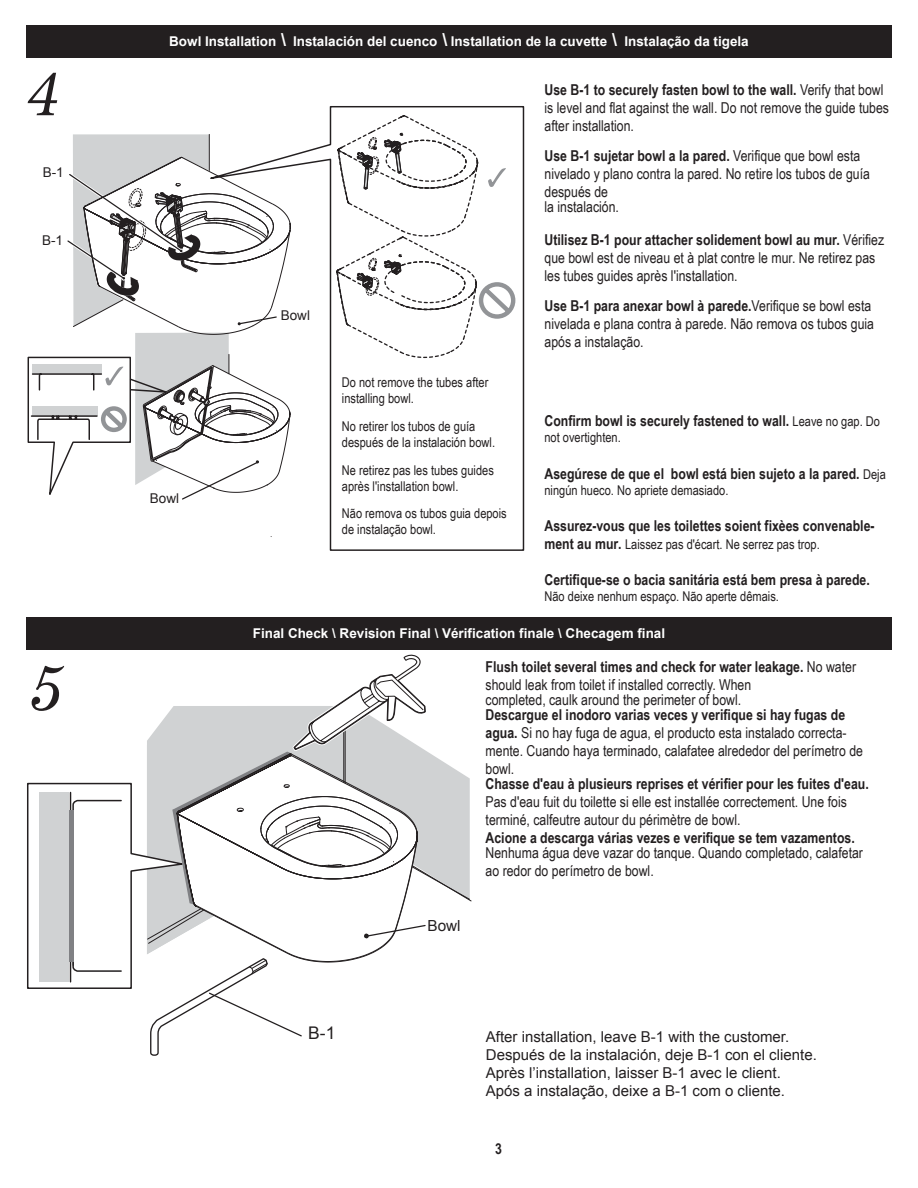
<style>
.page{position:relative;width:918px;height:1188px;background:#fff}
.page>*{position:absolute;margin:0;border:0;box-sizing:border-box;transform-origin:0 0}
.t1{font:italic 64.05px "Century Schoolbook";color:#231f20}
.t2{font:17.4px "Arial";color:#231f20}
.t3{font:15.3px "Arial";color:#231f20}
.t4{font:15px/18px "Arial Narrow";color:#231f20}
.t5{font:700 15px "Arial Narrow";color:#231f20}
.t6{font:15px/18px "Arial";color:#231f20}
.t7{font:13.5px/16.2px "Arial Narrow";color:#231f20}
.t8{font:700 13.5px "Arial";color:#fff}
.t9{font:13.5px "Arial";color:#231f20}
.s1{font-size:18px}
.s2{font-weight:700}
.s3{font-weight:400;font-size:13.5px}
.s4{font-weight:700;font-size:15px}
</style>
<div class="page">
<svg style="left:28px;top:73px;width:29px;height:42px"></svg>
<svg style="left:27px;top:654px;width:443px;height:402px"></svg>
<div style="left:26px;top:25px;width:866px;height:33px;background:#231f20"></div>
<div style="left:26px;top:617px;width:866px;height:33px;background:#231f20"></div>
<svg style="left:270px;top:106px;width:255px;height:445px"></svg>
<svg style="left:335px;top:114px;width:183px;height:245px"></svg>
<svg style="left:27px;top:134px;width:264px;height:369px"></svg>
<p class="t9" style="left:43px;top:163px;width:23px">B-1</p>
<p class="t9" style="left:42px;top:232px;width:23px">B-1</p>
<h1 class="t1" style="left:26px;top:639px;width:37px">5</h1>
<p class="t8" style="left:169px;top:32px;width:581px">Bowl Installation <span class="s1">\</span> Instalación del cuenco <span class="s1">\</span> Installation de la cuvette <span class="s1">\</span> Instalação da tigela</p>
<p class="t9" style="left:150px;top:489px;width:31px">Bowl</p>
<p class="t9" style="left:281px;top:307px;width:31px">Bowl</p>
<p class="t7" style="left:342px;top:374px;width:148px">Do not remove the tubes after installing bowl.</p>
<p class="t7" style="left:342px;top:418px;width:155px">No retirer los tubos de guía después de la instalación bowl.</p>
<p class="t7" style="left:342px;top:461px;width:153px">Ne retirez pas les tubes guides après l'installation bowl.</p>
<p class="t7" style="left:342px;top:505px;width:166px">Não remova os tubos guia depois de instalação bowl.</p>
<p class="t4" style="left:544px;top:80px;width:346px"><span class="s2">Use B-1 to securely fasten bowl to the wall.</span> Verify that bowl is level and flat against the wall. Do not remove the guide tubes after installation.</p>
<p class="t4" style="left:544px;top:146px;width:327px"><span class="s2">Use B-1 sujetar bowl a la pared.</span> Verifique que bowl esta nivelado y plano contra la pared. No retire los tubos de guía después de</p>
<p class="t4" style="left:544px;top:197px;width:76px">la instalación.</p>
<p class="t4" style="left:544px;top:230px;width:341px"><span class="s2">Utilisez B-1 pour attacher solidement bowl au mur.</span> Vérifiez que bowl est de niveau et à plat contre le mur. Ne retirez pas les tubes guides après l'installation.</p>
<p class="t4" style="left:544px;top:296px;width:331px"><span class="s2">Use B-1 para anexar bowl à parede.</span>Verifique se bowl esta nivelada e plana contra à parede. Não remova os tubos guia após a instalação.</p>
<p class="t5" style="left:544px;top:410px;width:337px">Confirm bowl is securely fastened to wall. <span class="s3">Leave no gap. Do</span></p>
<p class="t7" style="left:544px;top:429px;width:78px">not overtighten.</p>
<p class="t5" style="left:544px;top:462px;width:343px">Asegúrese de que el bowl está bien sujeto a la pared. <span class="s3">Deja</span></p>
<p class="t7" style="left:544px;top:481px;width:186px">ningún hueco. No apriete demasiado.</p>
<p class="t5" style="left:544px;top:514px;width:332px">Assurez-vous que les toilettes soient fixèes convenable-</p>
<p class="t7" style="left:544px;top:535px;width:277px"><span class="s4">ment au mur.</span> Laissez pas d'écart. Ne serrez pas trop.</p>
<p class="t5" style="left:544px;top:568px;width:327px">Certifique-se o bacia sanitária está bem presa à parede.</p>
<p class="t7" style="left:544px;top:588px;width:236px">Não deixe nenhum espaço. Não aperte dêmais.</p>
<p class="t8" style="left:253px;top:624px;width:414px">Final Check \ Revision Final \ Vérification finale \ Checagem final</p>
<p class="t2" style="left:308px;top:1021px;width:29px">B-1</p>
<p class="t3" style="left:428px;top:915px;width:35px">Bowl</p>
<p class="t4" style="left:486px;top:657px;width:372px"><span class="s2">Flush toilet several times and check for water leakage.</span> No water should leak from toilet if installed correctly. When</p>
<p class="t4" style="left:486px;top:690px;width:257px">completed, caulk around the perimeter of bowl.</p>
<p class="t4" style="left:486px;top:705px;width:379px"><span class="s2">Descargue el inodoro varias veces y verifique si hay fugas de agua.</span> Si no hay fuga de agua, el producto esta instalado correcta&shy;mente. Cuando haya terminado, calafatee alrededor del perímetro de bowl.</p>
<p class="t5" style="left:486px;top:773px;width:385px">Chasse d'eau à plusieurs reprises et vérifier pour les fuites d'eau.</p>
<p class="t4" style="left:486px;top:792px;width:363px">Pas d'eau fuit du toilette si elle est installée correctement. Une fois terminé, calfeutre autour du périmètre de bowl.</p>
<p class="t5" style="left:486px;top:827px;width:371px">Acione a descarga várias vezes e verifique se tem vazamentos.</p>
<p class="t4" style="left:486px;top:843px;width:379px">Nenhuma água deve vazar do tanque. Quando completado, calafetar ao redor do perímetro de bowl.</p>
<p class="t6" style="left:486px;top:1028px;width:332px">After installation, leave B-1 with the customer.<br>Después de la instalación, deje B-1 con el cliente.<br>Après l’installation, laisser B-1 avec le client.<br>Após a instalação, deixe a B-1 com o cliente.</p>
<p class="t5" style="left:495px;top:1138px;width:8px">3</p>
</div>
